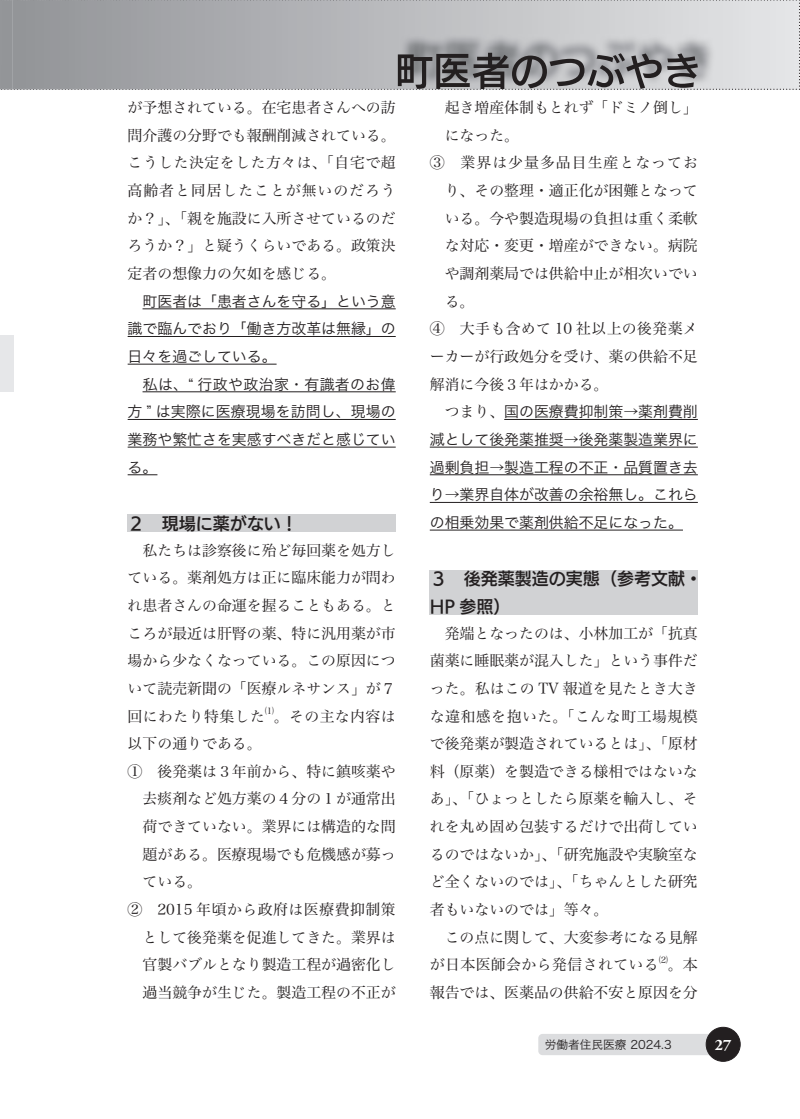
<style>
.page{position:relative;width:800px;height:1119px;background:#fff}
.page>*{position:absolute;margin:0;border:0;box-sizing:border-box;transform-origin:0 0}
.t1{font:16.95px/27.6px "UD Kakugo Large Pr 6 N DB";color:#231f20}
.t2{font:700 15.9px "Adobe Garamond Pro";color:#fff}
.t3{font:14.85px/27.6px "Hira Min Pro W3";color:#231f20;text-align:justify}
.t4{font:14.85px/27.6px "Hira Kaku Pro W3";color:#231f20;text-align:justify}
.t5{font:14.85px "Hira Min Pro W3";letter-spacing:.025em;color:#231f20}
.t6{font:14.85px "Hira Min Pro W3";letter-spacing:.03em;color:#231f20}
.t7{font:14.85px "Hira Min Pro W3";letter-spacing:.065em;color:#231f20}
.t8{font:11.7px "Hira Kaku Pro W3";color:#231f20}
.t9{font:8.7px "Hira Min Pro W3";color:#231f20}
.s1{font-family:"Hira Min Pro W3"}
</style>
<div class="page">
<div style="left:538px;top:1033px;width:200px;height:21px;background:#dcdddf;border-radius:4px"></div>
<div style="left:706px;top:1027px;width:34px;height:34px;background:#231f20;border-radius:50%"></div>
<div style="left:705px;top:1026px;width:35px;height:35px;border:1px solid #231f20;border-radius:50%"></div>
<svg style="left:0;top:0;width:800px;height:90px;background:#adaeb1"></svg>
<div style="left:0;top:335px;width:13px;height:56px;background:#e6e7e9"></div>
<hr style="left:142px;top:308px;width:253px;height:1px;background:#231f20">
<hr style="left:128px;top:336px;width:267px;height:1px;background:#231f20">
<hr style="left:128px;top:364px;width:148px;height:1px;background:#231f20">
<hr style="left:142px;top:391px;width:253px;height:1px;background:#231f20">
<hr style="left:128px;top:419px;width:267px;height:1px;background:#231f20">
<hr style="left:128px;top:446px;width:267px;height:1px;background:#231f20">
<svg style="left:128px;top:474px;width:29px;height:1px"></svg>
<div style="left:128px;top:514px;width:267px;height:17px;background:#d1d2d4"></div>
<hr style="left:504px;top:419px;width:193px;height:1px;background:#231f20">
<hr style="left:429px;top:446px;width:268px;height:1px;background:#231f20">
<hr style="left:429px;top:474px;width:268px;height:1px;background:#231f20">
<hr style="left:429px;top:502px;width:268px;height:1px;background:#231f20">
<hr style="left:429px;top:529px;width:253px;height:1px;background:#231f20">
<div style="left:429px;top:570px;width:268px;height:44px;background:#d1d2d4"></div>
<p class="t3" style="left:128px;top:92px;width:269px">が予想されている。在宅患者さんへの訪問介護の分野でも報酬削減されている。こうした決定をした方々は、「自宅で超高齢者と同居したことが無いのだろうか？」、「親を施設に入所させているのだろうか？」と疑うくらいである。政策決定者の想像力の欠如を感じる。</p>
<p class="t4" style="left:128px;top:286px;width:269px;text-indent:15px">町医者は「患者さんを守る」という意識で臨んでおり「働き方改革は無縁」の日々を過ごしている。</p>
<p class="t4" style="left:128px;top:369px;width:269px;text-indent:15px">私は、“ 行政や政治家・有識者のお偉方 ” は実際に医療現場を訪問し、現場の業務や繁忙さを実感すべきだと感じている。</p>
<p class="t1" style="left:128px;top:510px;width:172px">２　現場に薬がない！</p>
<p class="t3" style="left:128px;top:535px;width:269px">　私たちは診察後に殆ど毎回薬を処方している。薬剤処方は正に臨床能力が問われ患者さんの命運を握ることもある。ところが最近は肝腎の薬、特に汎用薬が市場から少なくなっている。この原因について読売新聞の「医療ルネサンス」が７回にわたり特集した</p>
<p class="t9" style="left:265px;top:703px;width:10px">⑴</p>
<p class="t5" style="left:274px;top:703px;width:123px">。その主な内容は</p>
<p class="t3" style="left:128px;top:728px;width:135px">以下の通りである。</p>
<p class="t3" style="left:128px;top:756px;width:269px">①　後発薬は３年前から、特に鎮咳薬や</p>
<p class="t3" style="left:142px;top:783px;width:254px">去痰剤など処方薬の４分の１が通常出</p>
<p class="t3" style="left:142px;top:811px;width:254px">荷できていない。業界には構造的な問</p>
<p class="t3" style="left:142px;top:839px;width:254px">題がある。医療現場でも危機感が募っ</p>
<p class="t3" style="left:142px;top:866px;width:61px">ている。</p>
<p class="t6" style="left:128px;top:896px;width:269px">②　2015 年頃から政府は医療費抑制策</p>
<p class="t3" style="left:142px;top:921px;width:254px">として後発薬を促進してきた。業界は</p>
<p class="t3" style="left:142px;top:949px;width:254px">官製バブルとなり製造工程が過密化し</p>
<p class="t3" style="left:142px;top:977px;width:254px">過当競争が生じた。製造工程の不正が</p>
<p class="t3" style="left:444px;top:92px;width:254px">起き増産体制もとれず「ドミノ倒し」</p>
<p class="t3" style="left:444px;top:120px;width:76px">になった。</p>
<p class="t7" style="left:429px;top:150px;width:269px">③　業界は少量多品目生産となってお</p>
<p class="t3" style="left:444px;top:175px;width:254px">り、その整理・適正化が困難となって</p>
<p class="t3" style="left:444px;top:203px;width:254px">いる。今や製造現場の負担は重く柔軟</p>
<p class="t3" style="left:444px;top:230px;width:254px">な対応・変更・増産ができない。病院</p>
<p class="t3" style="left:444px;top:258px;width:254px">や調剤薬局では供給中止が相次いでい</p>
<p class="t3" style="left:444px;top:286px;width:31px">る。</p>
<p class="t5" style="left:429px;top:316px;width:269px">④　大手も含めて 10 社以上の後発薬メ</p>
<p class="t3" style="left:429px;top:341px;width:269px">ーカーが行政処分を受け、薬の供給不足</p>
<p class="t3" style="left:429px;top:369px;width:180px">解消に今後３年はかかる。</p>
<p class="t4" style="left:429px;top:397px;width:269px"><span class="s1">　つまり、</span>国の医療費抑制策→薬剤費削減として後発薬推奨→後発薬製造業界に過剰負担→製造工程の不正・品質置き去り→業界自体が改善の余裕無し。これらの相乗効果で薬剤供給不足になった。</p>
<p class="t1" style="left:429px;top:565px;width:274px">３　後発薬製造の実態（参考文献・<br>HP 参照）</p>
<p class="t3" style="left:429px;top:617px;width:269px;text-align:left">　発端となったのは、小林加工が「抗真菌薬に睡眠薬が混入した」という事件だった。私はこの TV 報道を見たとき大きな違和感を抱いた。「こんな町工場規模で後発薬が製造されているとは」、「原材料（原薬）を製造できる様相ではないなあ」、「ひょっとしたら原薬を輸入し、それを丸め固め包装するだけで出荷しているのではないか」、「研究施設や実験室など全くないのでは」、「ちゃんとした研究者もいないのでは」等々。<br>　この点に関して、大変参考になる見解が日本医師会から発信されている</p>
<p class="t9" style="left:658px;top:952px;width:10px">⑵</p>
<p class="t3" style="left:429px;top:949px;width:269px;text-align:right">。本<br>報告では、医薬品の供給不安と原因を分</p>
<p class="t8" style="left:544px;top:1034px;width:129px">労働者住民医療 2024.3</p>
<p class="t2" style="left:714px;top:1035px;width:18px">27</p>
</div>
